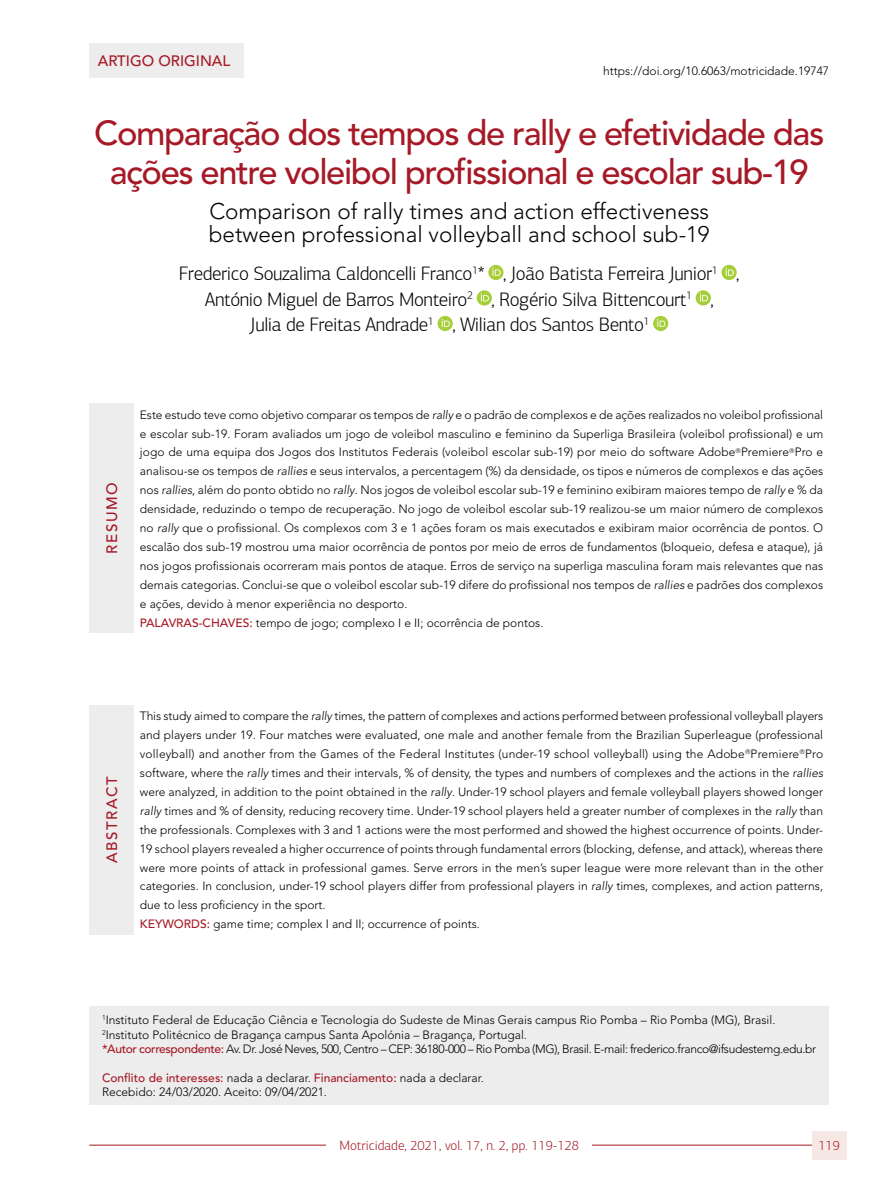
<style>
.page{position:relative;width:893px;height:1191px;background:#fff}
.page>*{position:absolute;margin:0;border:0;box-sizing:border-box;transform-origin:0 0}
.t1{font:500 34.5px/39px "Avenir LT Std";letter-spacing:-.04em;color:#a61926;text-align:center}
.t2{font:300 22.5px/22.5px "Avenir LT Std";color:#000}
.t3{font:300 19.5px "PF Agora Sans Pro";letter-spacing:-.02em;color:#000}
.t4{font:500 15px "Avenir LT Std";color:#a61926}
.t5{font:500 15px "Avenir LT Std";letter-spacing:.1em;color:#a61926}
.t6{font:500 15px "Avenir LT Std";letter-spacing:.05em;color:#a61926}
.t7{font:300 13.5px "PF Agora Sans Pro";color:#a61926}
.t8{font:300 12px/18.9px "Avenir LT Std";color:#000}
.s1{font-style:italic}
.s2{font-weight:500;color:#a61926}
</style>
<div class="page">
<hr style="left:89px;top:1144px;width:740px;height:1px;background:#a61926">
<div style="left:812px;top:1130px;width:34px;height:29px;background:#f6e8e4"></div>
<div style="left:89px;top:43px;width:155px;height:34px;background:#ededed"></div>
<div style="left:89px;top:1006px;width:740px;height:99px;background:#ededed"></div>
<div style="left:488px;top:265px;width:15px;height:15px;background:#a6ce39;border-radius:50%"></div>
<svg style="left:492px;top:268px;width:9px;height:8px"></svg>
<svg style="left:721px;top:265px;width:16px;height:15px"></svg>
<svg style="left:726px;top:268px;width:8px;height:8px"></svg>
<svg style="left:477px;top:290px;width:15px;height:15px"></svg>
<svg style="left:481px;top:293px;width:8px;height:8px"></svg>
<svg style="left:696px;top:290px;width:15px;height:15px"></svg>
<svg style="left:700px;top:293px;width:8px;height:8px"></svg>
<svg style="left:438px;top:316px;width:15px;height:15px"></svg>
<svg style="left:442px;top:319px;width:8px;height:8px"></svg>
<div style="left:653px;top:316px;width:15px;height:15px;background:#a6ce39;border-radius:50%"></div>
<svg style="left:657px;top:319px;width:8px;height:8px"></svg>
<div style="left:89px;top:403px;width:45px;height:229px;background:#ededed"></div>
<div style="left:89px;top:705px;width:45px;height:229px;background:#ededed"></div>
<div style="left:327px;top:1133px;width:265px;height:23px;background:#fff"></div>
<p class="t4" style="left:98px;top:52px;width:134px">ARTIGO ORIGINAL</p>
<p class="t8" style="left:603px;top:61px;width:228px">https://doi.org/10.6063/motricidade.19747</p>
<h1 class="t1" style="left:94px;top:114px;width:732px">Comparação dos tempos de rally e efetividade das ações entre voleibol profissional e escolar sub-19</h1>
<h2 class="t2" style="left:209px;top:200px;width:502px">Comparison of rally times and action effectiveness between professional volleyball and school sub-19</h2>
<h3 class="t3" style="left:179px;top:262px;width:562px">Frederico Souzalima Caldoncelli Franco<sup>1</sup>* , João Batista Ferreira Junior<sup>1</sup> ,</h3>
<h3 class="t3" style="left:205px;top:288px;width:511px">António Miguel de Barros Monteiro<sup>2</sup> , Rogério Silva Bittencourt<sup>1</sup> ,</h3>
<h3 class="t3" style="left:250px;top:313px;width:401px">Julia de Freitas Andrade<sup>1</sup> , Wilian dos Santos Bento<sup>1</sup></h3>
<p class="t6" style="left:103px;top:553px;width:72px;rotate:-90deg">RESUMO</p>
<p class="t8" style="left:140px;top:405px;width:685px">Este estudo teve como objetivo comparar os tempos de <span class="s1">rally</span> e o padrão de complexos e de ações realizados no voleibol profissional e escolar sub-19. Foram avaliados um jogo de voleibol masculino e feminino da Superliga Brasileira (voleibol profissional) e um jogo de uma equipa dos Jogos dos Institutos Federais (voleibol escolar sub-19) por meio do software Adobe Premiere Pro e analisou-se os tempos de <span class="s1">rallies</span> e seus intervalos, a percentagem (%) da densidade, os tipos e números de complexos e das ações nos <span class="s1">rallies</span>, além do ponto obtido no <span class="s1">rally</span>. Nos jogos de voleibol escolar sub-19 e feminino exibiram maiores tempo de <span class="s1">rally</span> e % da densidade, reduzindo o tempo de recuperação. No jogo de voleibol escolar sub-19 realizou-se um maior número de complexos no <span class="s1">rally</span> que o profissional. Os complexos com 3 e 1 ações foram os mais executados e exibiram maior ocorrência de pontos. O escalão dos sub-19 mostrou uma maior ocorrência de pontos por meio de erros de fundamentos (bloqueio, defesa e ataque), já nos jogos profissionais ocorreram mais pontos de ataque. Erros de serviço na superliga masculina foram mais relevantes que nas demais categorias. Conclui-se que o voleibol escolar sub-19 difere do profissional nos tempos de <span class="s1">rallies</span> e padrões dos complexos e ações, devido à menor experiência no desporto.<br><span class="s2">PALAVRAS-CHAVES:</span> tempo de jogo; complexo I e II; ocorrência de pontos.</p>
<p class="t5" style="left:103px;top:863px;width:88px;rotate:-90deg">ABSTRACT</p>
<p class="t8" style="left:140px;top:706px;width:685px">This study aimed to compare the <span class="s1">rally</span> times, the pattern of complexes and actions performed between professional volleyball players and players under 19. Four matches were evaluated, one male and another female from the Brazilian Superleague (professional volleyball) and another from the Games of the Federal Institutes (under-19 school volleyball) using the Adobe Premiere Pro software, where the <span class="s1">rally</span> times and their intervals, % of density, the types and numbers of complexes and the actions in the <span class="s1">rallies </span>were analyzed, in addition to the point obtained in the <span class="s1">rally</span>. Under-19 school players and female volleyball players showed longer <span class="s1">rally</span> times and % of density, reducing recovery time. Under-19 school players held a greater number of complexes in the <span class="s1">rally</span> than the professionals. Complexes with 3 and 1 actions were the most performed and showed the highest occurrence of points. Under-19 school players revealed a higher occurrence of points through fundamental errors (blocking, defense, and attack), whereas there were more points of attack in professional games. Serve errors in the men’s super league were more relevant than in the other categories. In conclusion, under-19 school players differ from professional players in <span class="s1">rally</span> times, complexes, and action patterns, due to less proficiency in the sport.<br><span class="s2">KEYWORDS:</span> game time; complex I and II; occurrence of points.</p>
<p class="t8" style="left:102px;top:1013px;width:716px;line-height:14.4px"><sup>1</sup>Instituto Federal de Educação Ciência e Tecnologia do Sudeste de Minas Gerais campus Rio Pomba – Rio Pomba (MG), Brasil.<br><sup>2</sup>Instituto Politécnico de Bragança campus Santa Apolónia – Bragança, Portugal.<br><span class="s2">*Autor correspondente:</span> Av. Dr. José Neves, 500, Centro – CEP: 36180-000 – Rio Pomba (MG), Brasil. E-mail: frederico.franco@ifsudestemg.edu.br</p>
<p class="t8" style="left:102px;top:1070px;width:383px;line-height:14.4px"><span class="s2">Conflito de interesses:</span> nada a declarar. <span class="s2">Financiamento:</span> nada a declarar.<br>Recebido: 24/03/2020. Aceito: 09/04/2021.</p>
<p class="t7" style="left:340px;top:1137px;width:192px">Geriatr Gerontol Aging. 20XX;XX(X):</p>
<p class="t7" style="left:818px;top:1137px;width:23px">119</p>
<p class="t7" style="left:339px;top:1137px;width:241px">Motricidade, 2021, vol. 17, n. 2, pp. 119-128</p>
</div>
